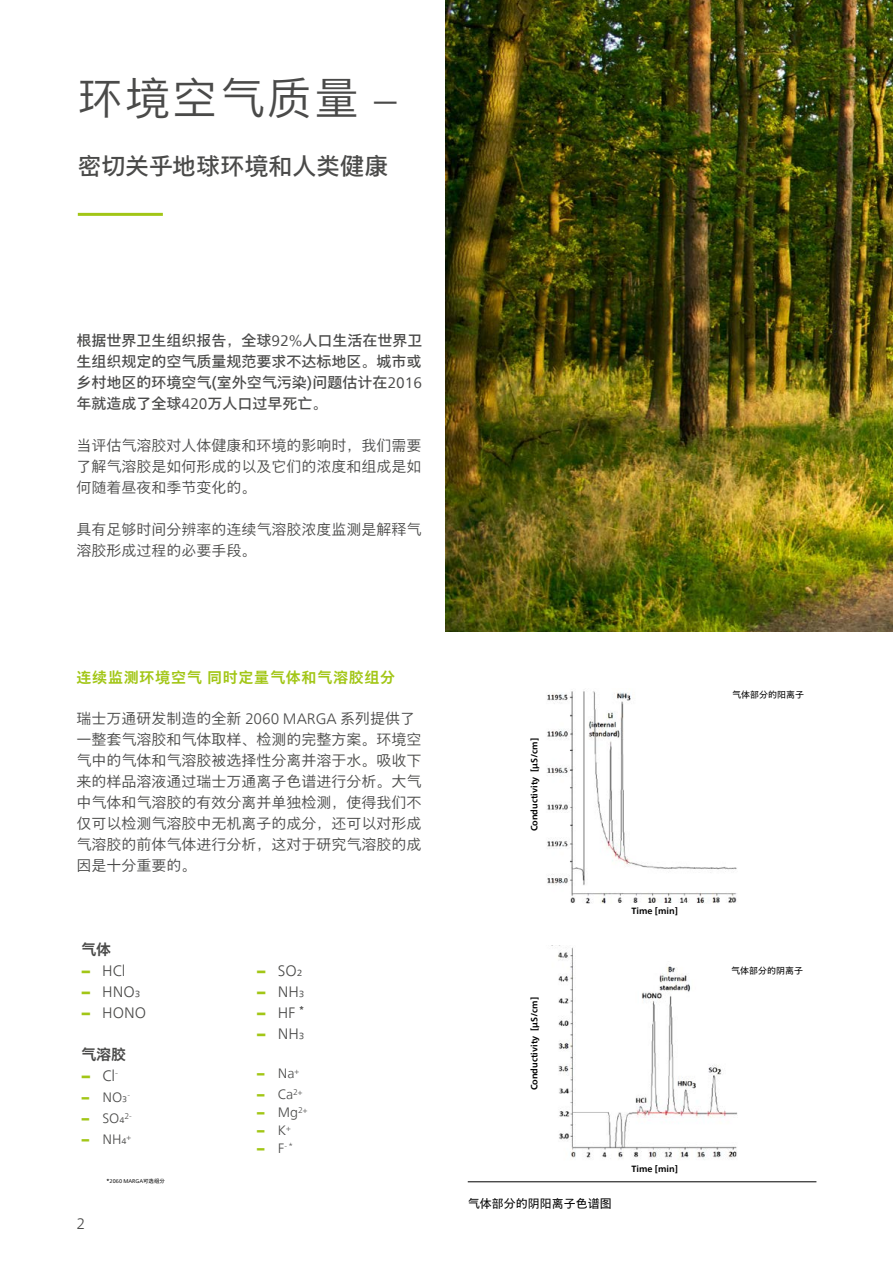
<style>
.page{position:relative;width:893px;height:1263px;background:#fff}
.page>*{position:absolute;margin:0;border:0;box-sizing:border-box;transform-origin:0 0}
.t1{font:300 45px "M Xiang He Hei SC Pro";letter-spacing:.05em;color:#4a4a49}
.t2{font:24px "M Xiang He Hei SC Pro";letter-spacing:-.005em;color:#4a4a49}
.t3{font:300 15px/21px "M Xiang He Hei SC Pro";color:#4a4a49}
.t4{font:15px/21px "M Xiang He Hei SC Pro";color:#4a4a49;text-align:justify}
.t5{font:300 15px/21px "Neue Frutiger World";color:#4a4a49}
.t6{font:700 15px "M Xiang He Hei SC Pro";letter-spacing:.05em;color:#a2c616}
.t7{font:700 15px "M Xiang He Hei SC Pro";color:#4a4a49}
.t8{font:300 13.5px/21px "Neue Frutiger World";color:#4a4a49}
.t9{font:13.5px "Neue Frutiger World Xtra Blk";color:#a2c616}
.t10{font:12px "M Xiang He Hei SC Pro";color:#000}
.t11{font:700 9px "Neue Frutiger World";color:#000}
.t12{font:9px "M Xiang He Hei SC Pro";color:#000}
.t13{font:300 8.1px "Neue Frutiger World";color:#4a4a49}
.t14{font:5.4px "Neue Frutiger World";color:#000}
.s1{font-family:"Neue Frutiger World"}
.s2{font-family:"Neue Frutiger World Xtra Blk";font-weight:400;color:#a2c616}
.s3{font-family:"Neue Frutiger World";font-weight:300;color:#4a4a49}
.s4{font-family:"Neue Frutiger World Xtra Blk";font-weight:400;font-size:13.5px;color:#a2c616}
.s5{font-size:13.5px}
.s6{font-weight:700}
.s7{font-family:"M Xiang He Hei SC Pro"}
</style>
<div class="page">
<img style="left:546px;top:691px;width:191px;height:213px">
<img style="left:551px;top:945px;width:187px;height:215px">
<hr style="left:78px;top:213px;width:85px;height:3px;background:#a2c616">
<img style="left:446px;top:0;width:447px;height:631px">
<hr style="left:468px;top:1181px;width:348px;height:1px;background:#000">
<div style="left:723px;top:959px;width:88px;height:23px;background:#fff"></div>
<div style="left:725px;top:683px;width:86px;height:23px;background:#fff"></div>
<div style="left:616px;top:903px;width:77px;height:16px;background:#fff"></div>
<h1 class="t1" style="left:78px;top:71px;width:320px">环境空气质量 <span class="s1">–</span></h1>
<h2 class="t2" style="left:78px;top:151px;width:312px">密切关乎地球环境和人类健康</h2>
<p class="t4" style="left:77px;top:330px;width:348px">根据世界卫生组织报告，全球<span class="s1">92%</span>人口生活在世界卫生组织规定的空气质量规范要求不达标地区。城市或乡村地区的环境空气(室外空气污染)问题估计在<span class="s1">2016</span>年就造成了全球<span class="s1">420</span>万人口过早死亡。</p>
<p class="t3" style="left:77px;top:435px;width:346px;text-align:justify">当评估气溶胶对人体健康和环境的影响时，我们需要了解气溶胶是如何形成的以及它们的浓度和组成是如何随着昼夜和季节变化的。</p>
<p class="t3" style="left:77px;top:519px;width:346px">具有足够时间分辨率的连续气溶胶浓度监测是解释气溶胶形成过程的必要手段。</p>
<p class="t6" style="left:77px;top:668px;width:320px">连续监测环境空气同时定量气体和气溶胶组分</p>
<p class="t3" style="left:77px;top:708px;width:346px">瑞士万通研发制造的全新 <span class="s1">2060 MARGA</span> 系列提供了一整套气溶胶和气体取样、检测的完整方案。环境空气中的气体和气溶胶被选择性分离并溶于水。吸收下来的样品溶液通过瑞士万通离子色谱进行分析。大气中气体和气溶胶的有效分离并单独检测，使得我们不仅可以检测气溶胶中无机离子的成分，还可以对形成气溶胶的前体气体进行分析，这对于研究气溶胶的成因是十分重要的。</p>
<p class="t7" style="left:81px;top:940px;width:31px">气体</p>
<p class="t5" style="left:81px;top:961px;width:67px"><span class="s2">−</span> HCl<br><span class="s2">−</span> HNO3 <span class="s2">−</span> HONO</p>
<p class="t5" style="left:256px;top:961px;width:50px"><span class="s2">−</span> SO2 <span class="s2">−</span> NH3 <span class="s2">−</span> HF <sup>* </sup><span class="s2">−</span> NH3</p>
<p class="t7" style="left:81px;top:1045px;width:46px">气溶胶</p>
<p class="t5" style="left:81px;top:1066px;width:39px"><span class="s2">−</span> Cl<sup>-</sup></p>
<p class="t8" style="left:81px;top:1087px;width:52px"><span class="s2">−</span> NO3<sup>- </sup><span class="s2">−</span> SO4<sup>2- </sup><span class="s2">−</span> NH4<sup>+</sup></p>
<p class="t8" style="left:256px;top:1063px;width:48px"><span class="s2">−</span> Na<sup>+ </sup><span class="s2">−</span> Ca<sup>2+</sup></p>
<p class="t8" style="left:256px;top:1102px;width:52px"><span class="s2">−</span> Mg<sup>2+</sup></p>
<p class="t9" style="left:256px;top:1123px;width:36px">− <span class="s3">K</span><sup>+</sup></p>
<p class="t13" style="left:256px;top:1140px;width:38px"><span class="s4">−</span> <span class="s5">F</span>- *</p>
<p class="t5" style="left:77px;top:1213px;width:10px">2</p>
<p class="t14" style="left:107px;top:1177px;width:60px"><span class="s6">*</span>2060 MARGA<span class="s7">可选组分</span></p>
<p class="t11" style="left:526px;top:831px;width:95px;rotate:-90deg">Conductivity [μS/cm]</p>
<p class="t11" style="left:631px;top:903px;width:48px">Time [min]</p>
<p class="t11" style="left:526px;top:1090px;width:95px;rotate:-90deg">Conductivity [μS/cm]</p>
<p class="t10" style="left:468px;top:1195px;width:145px">气体部分的阴阳离子色谱图</p>
<p class="t11" style="left:631px;top:1161px;width:48px">Time [min]</p>
<p class="t12" style="left:732px;top:689px;width:73px">气体部分的阳离子</p>
<p class="t12" style="left:731px;top:965px;width:73px">气体部分的阴离子</p>
</div>
